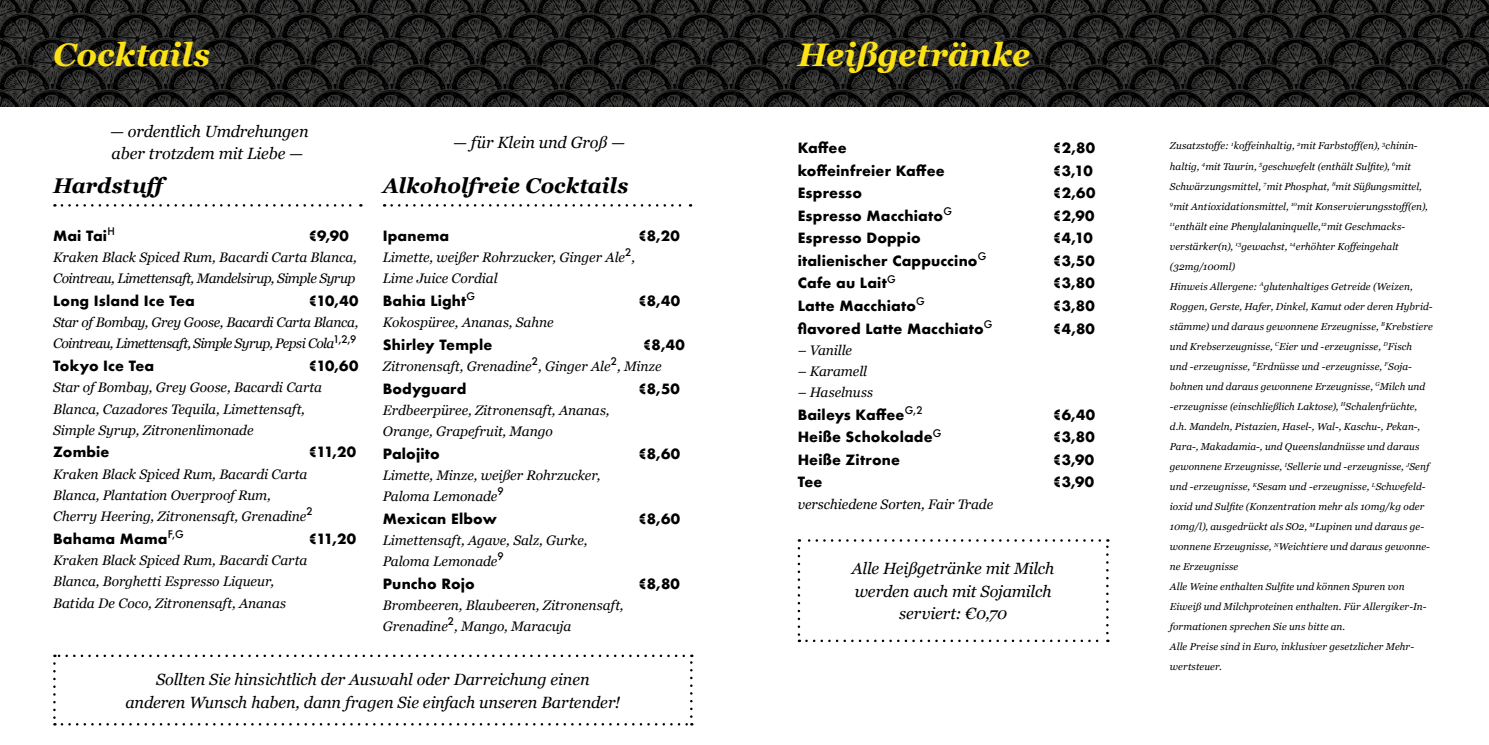
<style>
.page{position:relative;width:1489px;height:745px;background:#fff}
.page>*{position:absolute;margin:0;border:0;box-sizing:border-box;transform-origin:0 0}
.t1{font:italic 700 32.5px "Georgia";letter-spacing:-.005em;color:#fbe216}
.t2{font:italic 700 21.25px "Georgia";letter-spacing:-.005em;color:#000}
.t3{font:italic 16.25px/22.5px "Georgia";letter-spacing:-.01em;color:#000;text-align:center}
.t4{font:italic 13.75px/21.2px "Georgia";letter-spacing:-.005em;color:#000}
.t5{font:700 13.75px "Futura";letter-spacing:.01em;color:#000}
.t6{font:italic 13.75px/21.2px "Georgia";letter-spacing:-.03em;color:#000}
.t7{font:italic 10px/20px "Georgia";letter-spacing:.01em;color:#000}
</style>
<div class="page">
<img style="left:0;top:0;width:1488px;height:106px">
<svg style="left:62px;top:204px;width:299px;height:2px"></svg>
<svg style="left:391px;top:204px;width:300px;height:2px"></svg>
<svg style="left:797px;top:548px;width:3px;height:93px"></svg>
<svg style="left:806px;top:639px;width:302px;height:2px"></svg>
<svg style="left:1106px;top:539px;width:2px;height:93px"></svg>
<svg style="left:798px;top:539px;width:301px;height:2px"></svg>
<svg style="left:53px;top:663px;width:3px;height:62px"></svg>
<svg style="left:62px;top:723px;width:630px;height:2px"></svg>
<svg style="left:690px;top:654px;width:2px;height:62px"></svg>
<svg style="left:54px;top:654px;width:629px;height:2px"></svg>
<h1 class="t1" style="left:53px;top:30px;width:158px">Cocktails</h1>
<h1 class="t1" style="left:797px;top:30px;width:234px">Heißgetränke</h1>
<h3 class="t3" style="left:110px;top:120px;width:200px;line-height:21.2px;text-align:left">— ordentlich Umdrehungen aber trotzdem mit Liebe —</h3>
<h3 class="t3" style="left:453px;top:130px;width:173px">— für Klein und Groß —</h3>
<p class="t7" style="left:1169px;top:135px;width:264px">Zusatzstoffe: <sup>1</sup>koffeinhaltig, <sup>2</sup>mit Farbstoff(en), <sup>3</sup>chinin&shy;haltig, <sup>4</sup>mit Taurin, <sup>5</sup>geschwefelt (enthält Sulfite), <sup>6</sup>mit Schwärzungsmittel, <sup>7</sup>mit Phosphat, <sup>8</sup>mit Süßungsmittel, <sup>9</sup>mit Antioxidationsmittel, <sup>10</sup>mit Konservierungsstoff(en), <sup>11</sup>enthält eine Phenylalaninquelle,<sup>12</sup>mit Geschmacks&shy;verstärker(n), <sup>13</sup>gewachst, <sup>14</sup>erhöhter Koffeingehalt (32mg/100ml)<br>Hinweis Allergene: <sup>A</sup>glutenhaltiges Getreide (Weizen, Roggen, Gerste, Hafer, Dinkel, Kamut oder deren Hybrid&shy;stämme) und daraus gewonnene Erzeugnisse, <sup>B</sup>Krebstiere und Krebserzeugnisse, <sup>C</sup>Eier und -erzeugnisse, <sup>D</sup>Fisch<br>und -erzeugnisse, <sup>E</sup>Erdnüsse und -erzeugnisse, <sup>F</sup>Soja&shy;bohnen und daraus gewonnene Erzeugnisse, <sup>G</sup>Milch und -erzeugnisse (einschließlich Laktose), <sup>H</sup>Schalenfrüchte, d.h. Mandeln, Pistazien, Hasel-, Wal-, Kaschu-, Pekan-, Para-, Makadamia-, und Queenslandnüsse und daraus gewonnene Erzeugnisse, <sup>I</sup>Sellerie und -erzeugnisse, <sup>J</sup>Senf und -erzeugnisse, <sup>K</sup>Sesam und -erzeugnisse, <sup>L</sup>Schwefeld&shy;ioxid und Sulfite (Konzentration mehr als 10mg/kg oder 10mg/l), ausgedrückt als SO2, <sup>M</sup>Lupinen und daraus ge&shy;wonnene Erzeugnisse, <sup>N</sup>Weichtiere und daraus gewonne&shy;ne Erzeugnisse<br>Alle Weine enthalten Sulfite und können Spuren von Eiweiß und Milchproteinen enthalten. Für Allergiker-In&shy;formationen sprechen Sie uns bitte an.<br>Alle Preise sind in Euro, inklusiver gesetzlicher Mehr&shy;wertsteuer.</p>
<h3 class="t5" style="left:797px;top:138px;width:50px">Kaffee</h3>
<h3 class="t5" style="left:1052px;top:138px;width:44px">€2,80</h3>
<h3 class="t5" style="left:797px;top:161px;width:148px">koffeinfreier Kaffee</h3>
<h3 class="t5" style="left:1052px;top:161px;width:41px">€3,10</h3>
<h3 class="t5" style="left:797px;top:183px;width:66px">Espresso</h3>
<h3 class="t5" style="left:1052px;top:183px;width:44px">€2,60</h3>
<h3 class="t5" style="left:797px;top:206px;width:156px">Espresso Macchiato<sup>G</sup></h3>
<h3 class="t5" style="left:1052px;top:206px;width:43px">€2,90</h3>
<h3 class="t5" style="left:797px;top:228px;width:124px">Espresso Doppio</h3>
<h3 class="t5" style="left:1052px;top:228px;width:42px">€4,10</h3>
<h3 class="t5" style="left:797px;top:251px;width:190px">italienischer Cappuccino<sup>G</sup></h3>
<h3 class="t5" style="left:1052px;top:251px;width:43px">€3,50</h3>
<h3 class="t5" style="left:797px;top:273px;width:100px">Cafe au Lait<sup>G</sup></h3>
<h3 class="t5" style="left:1052px;top:273px;width:43px">€3,80</h3>
<h3 class="t5" style="left:797px;top:296px;width:129px">Latte Macchiato<sup>G</sup></h3>
<h3 class="t5" style="left:1052px;top:296px;width:43px">€3,80</h3>
<h3 class="t5" style="left:797px;top:318px;width:196px">flavored Latte Macchiato<sup>G</sup></h3>
<h3 class="t5" style="left:1052px;top:318px;width:44px">€4,80</h3>
<h3 class="t4" style="left:797px;top:338px;width:56px">– Vanille</h3>
<h3 class="t4" style="left:797px;top:360px;width:71px">– Karamell</h3>
<h3 class="t4" style="left:797px;top:381px;width:77px">– Haselnuss</h3>
<h3 class="t5" style="left:797px;top:404px;width:127px">Baileys Kaffee<sup>G,2</sup></h3>
<h3 class="t5" style="left:1052px;top:404px;width:44px">€6,40</h3>
<h3 class="t5" style="left:797px;top:427px;width:145px">Heiße Schokolade<sup>G</sup></h3>
<h3 class="t5" style="left:1052px;top:427px;width:43px">€3,80</h3>
<h3 class="t5" style="left:797px;top:449px;width:104px">Heiße Zitrone</h3>
<h3 class="t5" style="left:1052px;top:449px;width:43px">€3,90</h3>
<h3 class="t5" style="left:797px;top:472px;width:26px">Tee</h3>
<h3 class="t5" style="left:1052px;top:472px;width:43px">€3,90</h3>
<h3 class="t4" style="left:797px;top:492px;width:197px">verschiedene Sorten, Fair Trade</h3>
<h2 class="t2" style="left:53px;top:170px;width:120px">Hardstuff</h2>
<h3 class="t5" style="left:53px;top:225px;width:63px">Mai Tai<sup>H</sup></h3>
<h3 class="t5" style="left:308px;top:225px;width:42px">€9,90</h3>
<h3 class="t4" style="left:53px;top:246px;width:305px">Kraken Black Spiced Rum, Bacardi Carta Blanca,<br>Cointreau, Limettensaft, Mandelsirup, Simple Syrup</h3>
<h3 class="t5" style="left:53px;top:290px;width:143px">Long Island Ice Tea</h3>
<h3 class="t5" style="left:308px;top:290px;width:51px">€10,40</h3>
<h3 class="t6" style="left:53px;top:311px;width:307px">Star of Bombay, Grey Goose, Bacardi Carta Blanca,<br>Cointreau, Limettensaft, Simple Syrup, Pepsi Cola<sup>1,2,9</sup></h3>
<h3 class="t5" style="left:53px;top:355px;width:103px">Tokyo Ice Tea</h3>
<h3 class="t5" style="left:308px;top:355px;width:51px">€10,60</h3>
<h3 class="t4" style="left:53px;top:376px;width:270px">Star of Bombay, Grey Goose, Bacardi Carta<br>Blanca, Cazadores Tequila, Limettensaft,<br>Simple Syrup, Zitronenlimonade</h3>
<h3 class="t5" style="left:53px;top:442px;width:58px">Zombie</h3>
<h3 class="t5" style="left:308px;top:442px;width:49px">€11,20</h3>
<h3 class="t4" style="left:53px;top:462px;width:261px">Kraken Black Spiced Rum, Bacardi Carta<br>Blanca, Plantation Overproof Rum,<br>Cherry Heering, Zitronensaft, Grenadine<sup>2</sup></h3>
<h3 class="t5" style="left:53px;top:528px;width:132px">Bahama Mama<sup>F,G</sup></h3>
<h3 class="t5" style="left:308px;top:528px;width:49px">€11,20</h3>
<h3 class="t4" style="left:53px;top:548px;width:255px">Kraken Black Spiced Rum, Bacardi Carta<br>Blanca, Borghetti Espresso Liqueur,<br>Batida De Coco, Zitronensaft, Ananas</h3>
<h2 class="t2" style="left:383px;top:170px;width:247px">Alkoholfreie Cocktails</h2>
<h3 class="t5" style="left:383px;top:225px;width:68px">Ipanema</h3>
<h3 class="t5" style="left:638px;top:225px;width:43px">€8,20</h3>
<h3 class="t4" style="left:383px;top:246px;width:254px">Limette, weißer Rohrzucker, Ginger Ale<sup>2</sup>,<br>Lime Juice Cordial</h3>
<h3 class="t5" style="left:383px;top:290px;width:94px">Bahia Light<sup>G</sup></h3>
<h3 class="t5" style="left:638px;top:290px;width:44px">€8,40</h3>
<h3 class="t4" style="left:383px;top:311px;width:172px">Kokospüree, Ananas, Sahne</h3>
<h3 class="t5" style="left:383px;top:334px;width:111px">Shirley Temple</h3>
<h3 class="t5" style="left:642px;top:334px;width:44px">€8,40</h3>
<h3 class="t4" style="left:383px;top:355px;width:280px">Zitronensaft, Grenadine<sup>2</sup>, Ginger Ale<sup>2</sup>, Minze</h3>
<h3 class="t5" style="left:383px;top:378px;width:85px">Bodyguard</h3>
<h3 class="t5" style="left:638px;top:378px;width:43px">€8,50</h3>
<h3 class="t4" style="left:383px;top:398px;width:228px">Erdbeerpüree, Zitronensaft, Ananas,<br>Orange, Grapefruit, Mango</h3>
<h3 class="t5" style="left:383px;top:443px;width:58px">Palojito</h3>
<h3 class="t5" style="left:638px;top:443px;width:44px">€8,60</h3>
<h3 class="t4" style="left:383px;top:463px;width:219px">Limette, Minze, weißer Rohrzucker,<br>Paloma Lemonade<sup>9</sup></h3>
<h3 class="t5" style="left:383px;top:508px;width:115px">Mexican Elbow</h3>
<h3 class="t5" style="left:638px;top:508px;width:44px">€8,60</h3>
<h3 class="t4" style="left:383px;top:528px;width:206px">Limettensaft, Agave, Salz, Gurke,<br>Paloma Lemonade<sup>9</sup></h3>
<h3 class="t5" style="left:383px;top:573px;width:93px">Puncho Rojo</h3>
<h3 class="t5" style="left:638px;top:573px;width:43px">€8,80</h3>
<h3 class="t4" style="left:383px;top:593px;width:242px">Brombeeren, Blaubeeren, Zitronensaft,<br>Grenadine<sup>2</sup>, Mango, Maracuja</h3>
<h3 class="t3" style="left:851px;top:556px;width:204px">Alle Heißgetränke mit Milch werden auch mit Sojamilch serviert: €0,70</h3>
<h3 class="t3" style="left:125px;top:667px;width:496px">Sollten Sie hinsichtlich der Auswahl oder Darreichung einen anderen Wunsch haben, dann fragen Sie einfach unseren Bartender!</h3>
</div>
